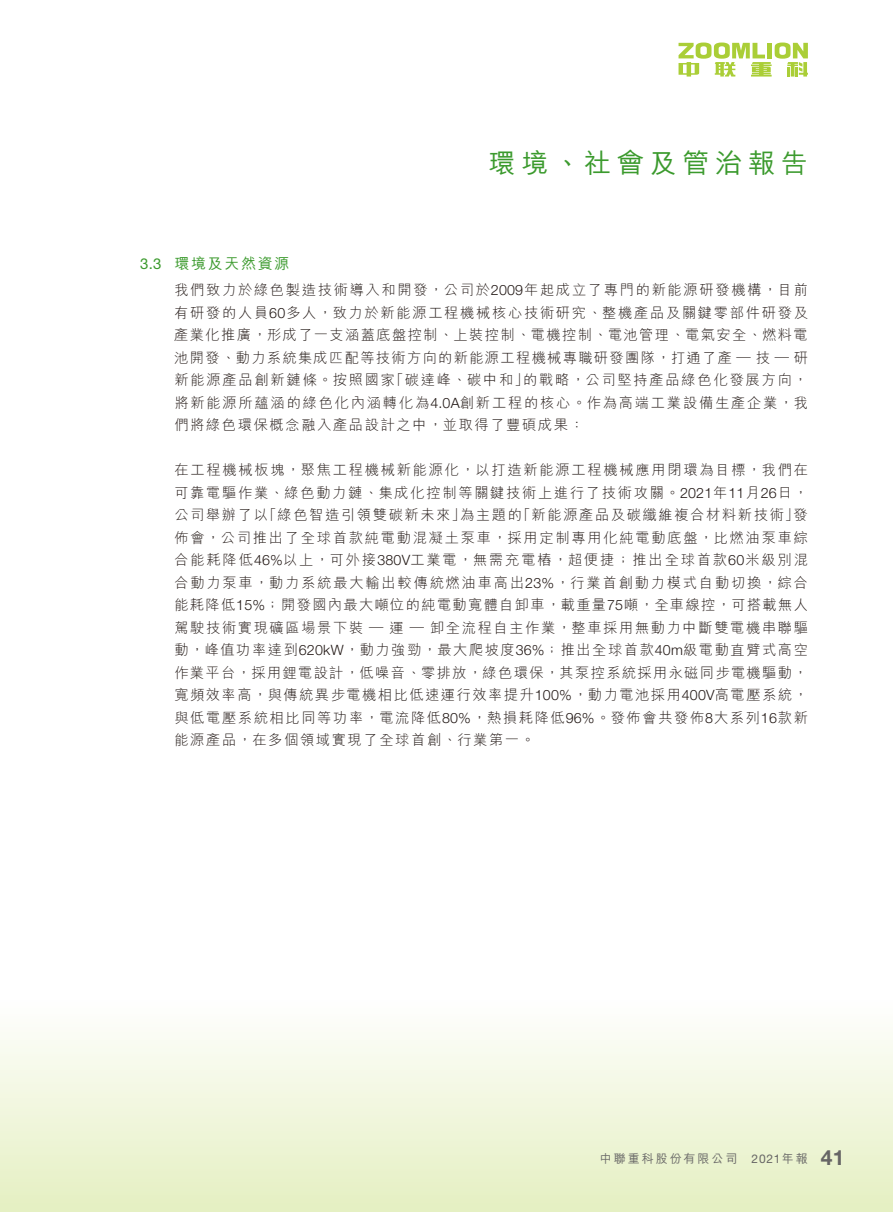
<style>
.page{position:relative;width:893px;height:1212px;background:#fff}
.page>*{position:absolute;margin:0;border:0;box-sizing:border-box;transform-origin:0 0}
.t1{font:500 27px "M Hei HK";letter-spacing:.215em;color:#3b9a2d}
.t2{font:500 15px "M Hei HK";letter-spacing:.115em;color:#3b9a2d}
.t3{font:300 14.25px/22.5px "M Hei HK";letter-spacing:.115em;color:#231916;text-align:justify}
.t4{font:500 12px "M Hei HK";letter-spacing:.165em;color:#666565}
.s1{font-family:"Helvetica Neue";font-weight:400}
.s2{font-family:"Helvetica Neue"}
.s3{font-family:"Helvetica Neue";font-weight:700;font-size:21px}
</style>
<div class="page">
<div style="left:0;top:946px;width:893px;height:266px;background:linear-gradient(to bottom,#fff,#e6f0c4)"></div>
<svg style="left:678px;top:43px;width:130px;height:34px"></svg>
<h1 class="t1" style="left:489px;top:143px;width:321px">環境、社會及管治報告</h1>
<p class="t2" style="left:140px;top:252px;width:151px"><span class="s1">3.3</span> 環境及天然資源</p>
<p class="t3" style="left:174px;top:278px;width:635px">我們致力於綠色製造技術導入和開發，公司於<span class="s2">2009</span>年起成立了專門的新能源研發機構，目前有研發的人員<span class="s2">60</span>多人，致力於新能源工程機械核心技術研究、整機產品及關鍵零部件研發及產業化推廣，形成了一支涵蓋底盤控制、上裝控制、電機控制、電池管理、電氣安全、燃料電池開發、動力系統集成匹配等技術方向的新能源工程機械專職研發團隊，打通了產 — 技 — 研新能源產品創新鏈條。按照國家「碳達峰、碳中和」的戰略，公司堅持產品綠色化發展方向，將新能源所蘊涵的綠色化內涵轉化為<span class="s2">4.0A</span>創新工程的核心。作為高端工業設備生產企業，我們將綠色環保概念融入產品設計之中，並取得了豐碩成果：</p>
<p class="t3" style="left:174px;top:458px;width:635px">在工程機械板塊，聚焦工程機械新能源化，以打造新能源工程機械應用閉環為目標，我們在可靠電驅作業、綠色動力鏈、集成化控制等關鍵技術上進行了技術攻關。<span class="s2">2021</span>年<span class="s2">11</span>月<span class="s2">26</span>日，公司舉辦了以「綠色智造引領雙碳新未來」為主題的「新能源產品及碳纖維複合材料新技術」發佈會，公司推出了全球首款純電動混凝土泵車，採用定制專用化純電動底盤，比燃油泵車綜合能耗降低<span class="s2">46%</span>以上，可外接<span class="s2">380V</span>工業電，無需充電樁，超便捷；推出全球首款<span class="s2">60</span>米級別混合動力泵車，動力系統最大輸出較傳統燃油車高出<span class="s2">23%</span>，行業首創動力模式自動切換，綜合能耗降低<span class="s2">15%</span>；開發國內最大噸位的純電動寬體自卸車，載重量<span class="s2">75</span>噸，全車線控，可搭載無人駕駛技術實現礦區場景下裝 — 運 — 卸全流程自主作業，整車採用無動力中斷雙電機串聯驅動，峰值功率達到<span class="s2">620kW</span>，動力強勁，最大爬坡度<span class="s2">36%</span>；推出全球首款<span class="s2">40m</span>級電動直臂式高空作業平台，採用鋰電設計，低噪音、零排放，綠色環保，其泵控系統採用永磁同步電機驅動，寬頻效率高，與傳統異步電機相比低速運行效率提升<span class="s2">100%</span>，動力電池採用<span class="s2">400V</span>高電壓系統，與低電壓系統相比同等功率，電流降低<span class="s2">80%</span>，熱損耗降低<span class="s2">96%</span>。發佈會共發佈<span class="s2">8</span>大系列<span class="s2">16</span>款新能源產品，在多個領域實現了全球首創、行業第一。</p>
<p class="t4" style="left:600px;top:1150px;width:246px">中聯重科股份有限公司 <span class="s1">2021</span>年報 <span class="s3">41</span></p>
</div>
